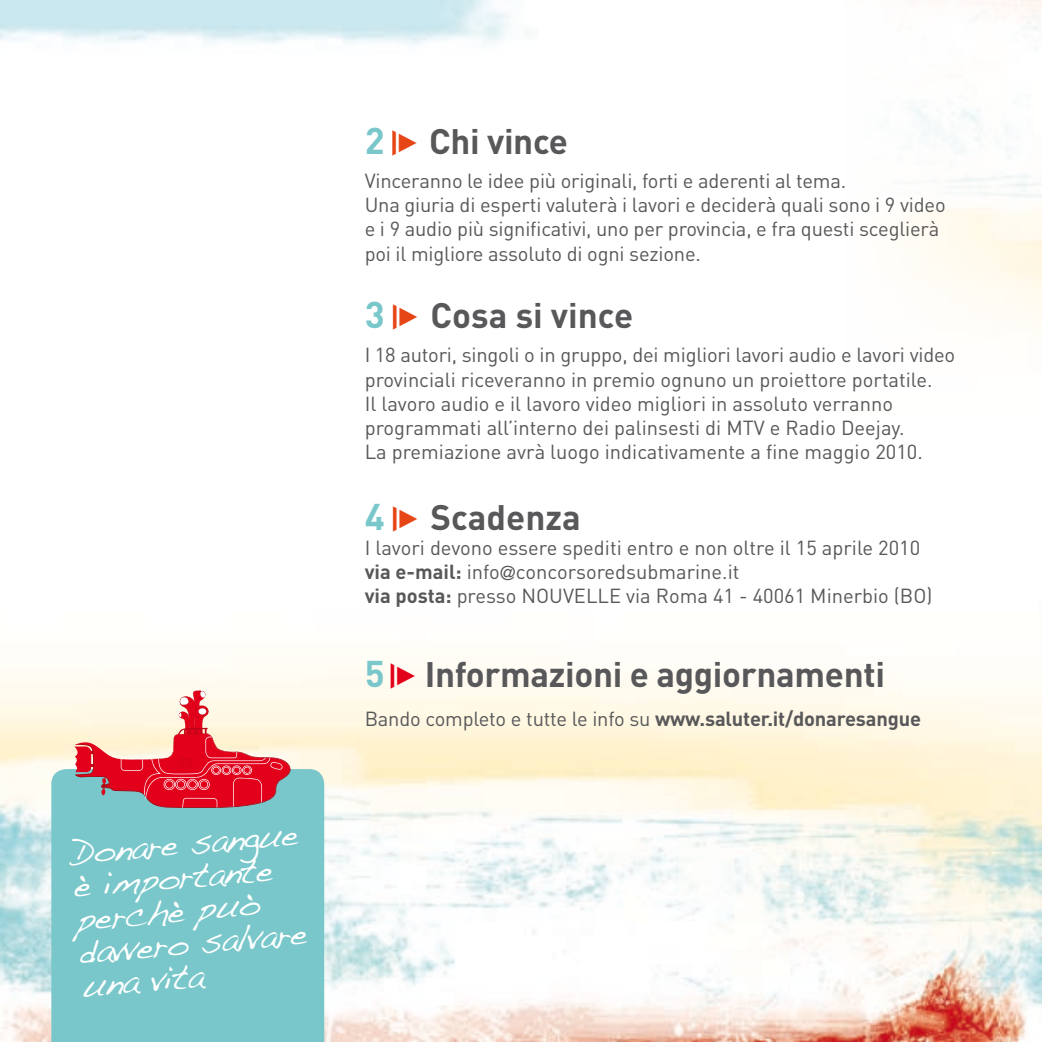
<style>
.page{position:relative;width:1042px;height:1042px;background:#fff}
.page>*{position:absolute;margin:0;border:0;box-sizing:border-box;transform-origin:0 0}
.t1{font:700 35px "DIN";letter-spacing:-.01em;color:#58585a}
.t2{font:35px/33.2px "Handwriting Dakota";color:#fff}
.t3{font:20.12px/24.2px "DIN";letter-spacing:-.01em;color:#58585a}
.s1{font-size:36.75px;color:#79c7ca}
.s2{font-family:"Pointers";font-weight:400;font-size:36.75px;color:#e64515}
.s3{font-weight:700}
.s4{font-family:"Frutiger";font-weight:300}
.s5{font-family:"Pointers";font-weight:400;font-size:36.75px;color:#e2001a}
</style>
<div class="page">
<img style="left:0;top:0;width:1038px;height:1042px">
<img style="left:840px;top:0;width:202px;height:582px">
<div style="left:51px;top:769px;width:273px;height:273px;background:#79c7ca"></div>
<svg style="left:74px;top:690px;width:217px;height:118px;background:#e59392"></svg>
<h1 class="t2" style="left:69px;top:836px;width:230px;rotate:-5deg">Donare sangue è importante perchè può davvero salvare una vita</h1>
<h1 class="t1" style="left:365px;top:118px;width:205px"><span class="s1">2</span> <span class="s2">f</span> Chi vince</h1>
<p class="t3" style="left:365px;top:168px;width:582px">Vinceranno le idee più originali, forti e aderenti al tema.<br>Una giuria di esperti valuterà i lavori e deciderà quali sono i 9 video e i 9 audio più significativi, uno per provincia, e fra questi sceglierà poi il migliore assoluto di ogni sezione.</p>
<h1 class="t1" style="left:365px;top:293px;width:270px"><span class="s1">3</span> <span class="s2">f</span> Cosa si vince</h1>
<p class="t3" style="left:365px;top:343px;width:592px">I 18 autori, singoli o in gruppo, dei migliori lavori audio e lavori video provinciali riceveranno in premio ognuno un proiettore portatile.<br>Il lavoro audio e il lavoro video migliori in assoluto verranno programmati all’interno dei palinsesti di MTV e Radio Deejay.<br>La premiazione avrà luogo indicativamente a fine maggio 2010.</p>
<h1 class="t1" style="left:365px;top:495px;width:218px"><span class="s1">4</span> <span class="s2">f</span> Scadenza</h1>
<p class="t3" style="left:365px;top:535px;width:569px">I lavori devono essere spediti entro e non oltre il 15 aprile 2010 <span class="s3">via e-mail:</span> info<span class="s4">@</span>concorsoredsubmarine.it<br><span class="s3">via posta:</span> presso NOUVELLE via Roma 41 - 40061 Minerbio (BO)</p>
<h1 class="t1" style="left:365px;top:651px;width:522px"><span class="s1">5</span> <span class="s5">f</span>Informazioni e aggiornamenti</h1>
<p class="t3" style="left:365px;top:706px;width:558px">Bando completo e tutte le info su <span class="s3">www.saluter.it/donaresangue</span></p>
</div>
